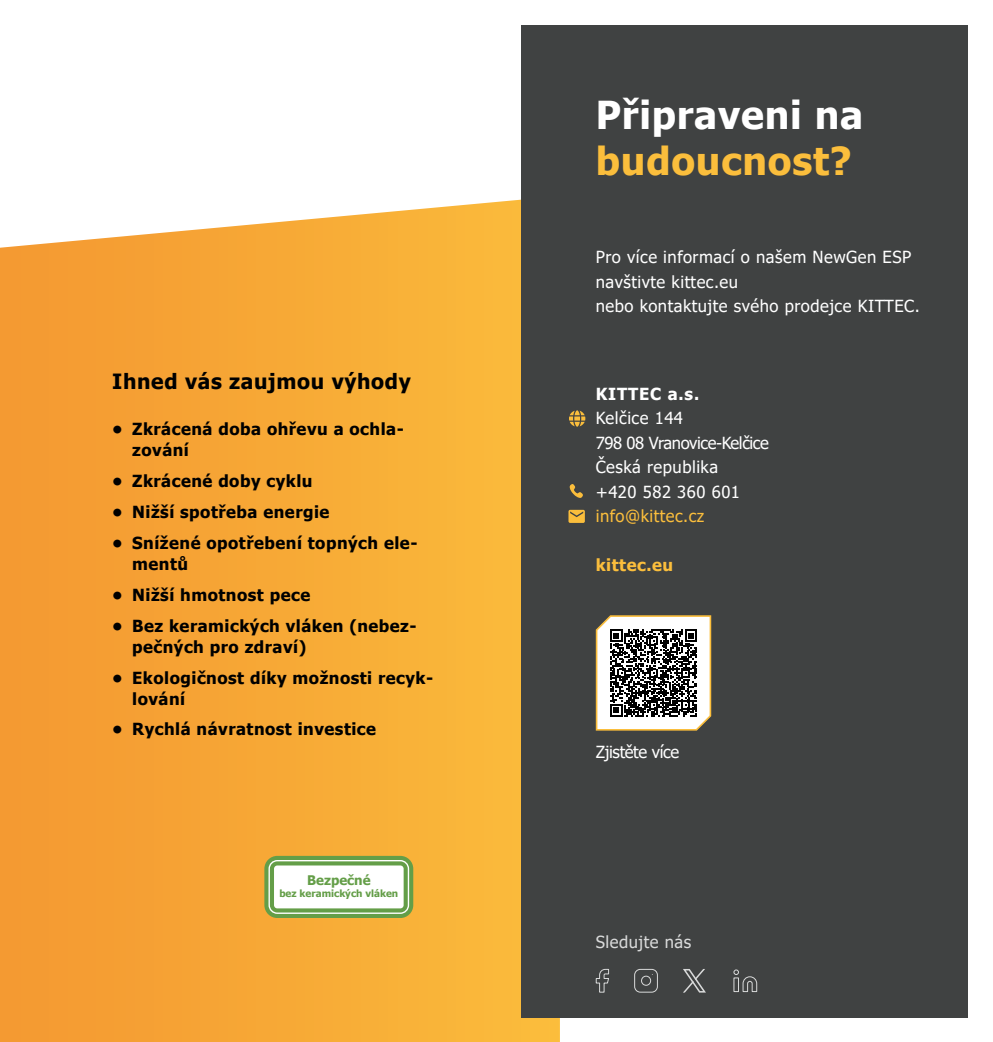
<style>
.page{position:relative;width:993px;height:1042px;background:#fff}
.page>*{position:absolute;margin:0;border:0;box-sizing:border-box;transform-origin:0 0}
.t1{font:700 38.5px "Tahoma";letter-spacing:.02em;color:#fff}
.t2{font:700 38.5px "Tahoma";letter-spacing:.02em;color:#fbbe3c}
.t3{font:700 21px "Tahoma";letter-spacing:.03em;color:#000}
.t4{font:700 16.62px/21px "Tahoma";letter-spacing:.03em;color:#000}
.t5{font:16.62px/24.5px "Tahoma";letter-spacing:.03em;color:#fff}
.t6{font:16.62px "Tahoma";letter-spacing:.03em;color:#fbbe3c}
.t7{font:16.62px "Tahoma";letter-spacing:-.02em;color:#fff}
.t8{font:16.62px "Tahoma";letter-spacing:.03em;color:#d9dada}
.t9{font:700 16.62px "Tahoma";letter-spacing:.05em;color:#fff}
.t10{font:700 16.62px "Tahoma";letter-spacing:.03em;color:#fbbe3c}
.t11{font:700 13.3px "Tahoma";color:#649e48}
.t12{font:700 9.97px "Tahoma";color:#649e48}
</style>
<div class="page">
<svg style="left:0;top:199px;width:559px;height:843px;background:#f7aa3c"></svg>
<svg style="left:264px;top:856px;width:149px;height:62px"></svg>
<div style="left:521px;top:25px;width:446px;height:992px;background:#404242"></div>
<svg style="left:595px;top:968px;width:14px;height:25px"></svg>
<svg style="left:733px;top:969px;width:24px;height:23px"></svg>
<svg style="left:634px;top:968px;width:24px;height:25px"></svg>
<svg style="left:683px;top:969px;width:22px;height:23px"></svg>
<svg style="left:568px;top:510px;width:16px;height:13px"></svg>
<svg style="left:569px;top:484px;width:14px;height:14px"></svg>
<svg style="left:569px;top:410px;width:16px;height:17px"></svg>
<svg style="left:595px;top:615px;width:116px;height:116px;background:#a09d96"></svg>
<p class="t3" style="left:112px;top:367px;width:300px">Ihned vás zaujmou výhody</p>
<p class="t4" style="left:132px;top:419px;width:273px;text-indent:-20px">• Zkrácená doba ohřevu a ochla&shy;zování</p>
<p class="t4" style="left:112px;top:471px;width:202px">• Zkrácené doby cyklu</p>
<p class="t4" style="left:112px;top:502px;width:218px">• Nižší spotřeba energie</p>
<p class="t4" style="left:132px;top:533px;width:287px;text-indent:-20px">• Snížené opotřebení topných ele&shy;mentů</p>
<p class="t4" style="left:112px;top:585px;width:199px">• Nižší hmotnost pece</p>
<p class="t4" style="left:132px;top:616px;width:286px;text-indent:-20px">• Bez keramických vláken (nebez&shy;pečných pro zdraví)</p>
<p class="t4" style="left:132px;top:668px;width:302px;text-indent:-20px">• Ekologičnost díky možnosti recyk&shy;lování</p>
<p class="t4" style="left:112px;top:719px;width:265px">• Rychlá návratnost investice</p>
<p class="t11" style="left:307px;top:870px;width:65px">Bezpečné</p>
<p class="t12" style="left:279px;top:886px;width:120px">bez keramických vláken</p>
<h1 class="t1" style="left:595px;top:88px;width:269px">Připraveni na</h1>
<h1 class="t2" style="left:595px;top:134px;width:257px">budoucnost?</h1>
<p class="t5" style="left:595px;top:246px;width:325px">Pro více informací o našem NewGen ESP navštivte kittec.eu<br>nebo kontaktujte svého prodejce KITTEC.</p>
<p class="t9" style="left:595px;top:382px;width:105px">KITTEC a.s.</p>
<p class="t5" style="left:595px;top:407px;width:175px">Kelčice 144<br>798 08 Vranovice-Kelčice<br>Česká republika<br>+420 582 360 601</p>
<p class="t6" style="left:595px;top:505px;width:110px">info@kittec.cz</p>
<p class="t10" style="left:595px;top:553px;width:79px">kittec.eu</p>
<p class="t7" style="left:595px;top:741px;width:85px">Zjistěte více</p>
<p class="t8" style="left:595px;top:931px;width:97px">Sledujte nás</p>
</div>
